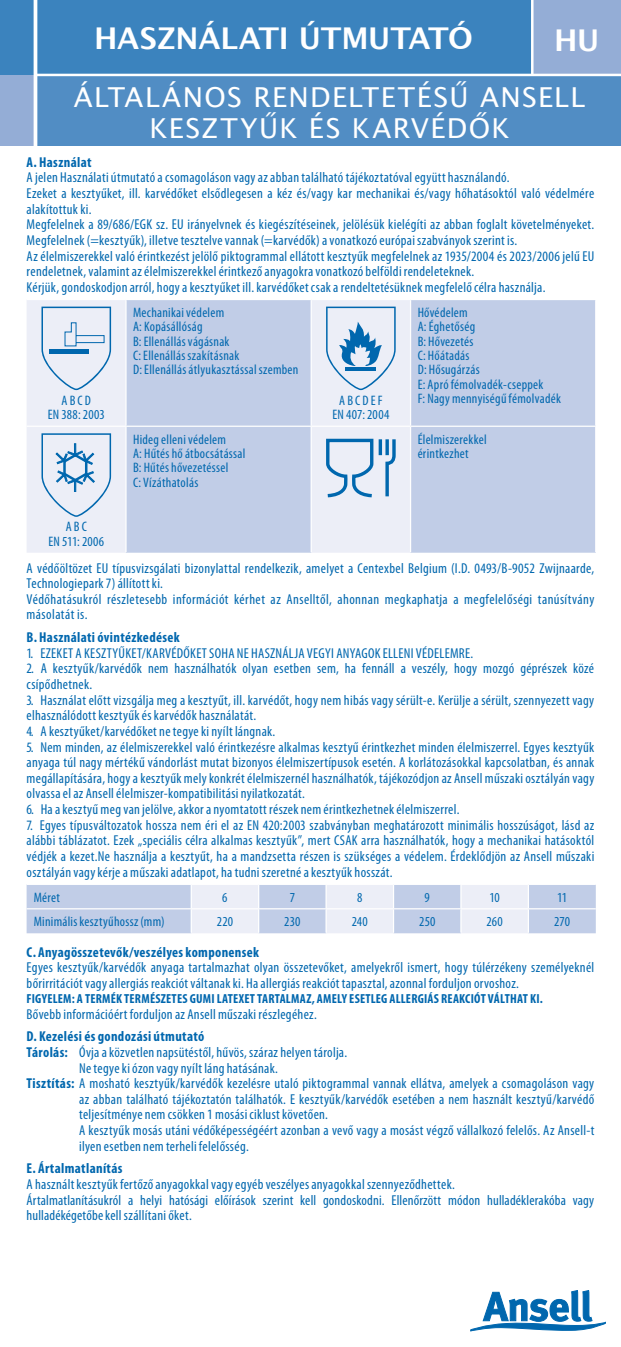
<style>
.page{position:relative;width:621px;height:1347px;background:#fff}
.page>*{position:absolute;margin:0;border:0;box-sizing:border-box;transform-origin:0 0}
.t1{font:700 30px "Lucida Grande";letter-spacing:-.005em;color:#fff}
.t2{font:27.5px/31.2px "Lucida Grande";letter-spacing:.05em;color:#fff;text-align:center}
.t3{font:condensed 14.5px/15.8px "Myriad Pro";letter-spacing:.02em;color:#0067ae}
.t4{font:700 condensed 14.5px "Myriad Pro";letter-spacing:.02em;color:#0067ae}
.t5{font:condensed 13.75px/14.2px "Myriad Pro";letter-spacing:.02em;color:#0067ae}
.t6{font:700 condensed 13px "Myriad Pro";letter-spacing:.02em;color:#0067ae}
.s1{font-weight:700}
</style>
<div class="page">
<div style="left:0;top:0;width:620px;height:146px;background:#94add6"></div>
<div style="left:0;top:0;width:35px;height:75px;background:#3b83be"></div>
<div style="left:35px;top:75px;width:585px;height:71px;background:#518dc4"></div>
<div style="left:35px;top:0;width:496px;height:75px;background:#3b83be"></div>
<hr style="left:34px;top:0;width:3px;height:146px;background:#fff">
<hr style="left:35px;top:74px;width:585px;height:2px;background:#fff">
<hr style="left:530px;top:0;width:3px;height:75px;background:#fff">
<hr style="left:620px;top:0;width:1px;height:146px;background:#94add6">
<div style="left:27px;top:300px;width:98px;height:252px;background:#eceef7"></div>
<svg style="left:126px;top:300px;width:468px;height:252px;background:#c7d1e9"></svg>
<hr style="left:27px;top:425px;width:99px;height:2px;background:#fff">
<hr style="left:126px;top:425px;width:185px;height:2px;background:#fff">
<hr style="left:310px;top:300px;width:1px;height:125px;background:#fff">
<hr style="left:409px;top:300px;width:2px;height:125px;background:#fff">
<hr style="left:311px;top:425px;width:99px;height:2px;background:#fff">
<hr style="left:310px;top:427px;width:1px;height:125px;background:#fff">
<hr style="left:410px;top:425px;width:186px;height:2px;background:#fff">
<hr style="left:409px;top:427px;width:2px;height:125px;background:#fff">
<svg style="left:41px;top:306px;width:70px;height:84px;background:#cedded"></svg>
<svg style="left:326px;top:306px;width:69px;height:84px;background:#b9d0e7"></svg>
<svg style="left:41px;top:433px;width:70px;height:84px;background:#c7d9eb"></svg>
<svg style="left:326px;top:439px;width:69px;height:58px;background:#b2cde5"></svg>
<svg style="left:27px;top:885px;width:568px;height:48px;background:#d1d9ed"></svg>
<hr style="left:27px;top:908px;width:164px;height:1px;background:#fff">
<hr style="left:191px;top:908px;width:67px;height:1px;background:#fff">
<hr style="left:258px;top:908px;width:68px;height:1px;background:#fff">
<hr style="left:326px;top:908px;width:67px;height:1px;background:#fff">
<hr style="left:393px;top:908px;width:67px;height:1px;background:#fff">
<hr style="left:460px;top:908px;width:68px;height:1px;background:#fff">
<hr style="left:528px;top:908px;width:67px;height:1px;background:#fff">
<svg style="left:470px;top:1290px;width:134px;height:40px"></svg>
<h1 class="t1" style="left:94px;top:21px;width:380px">HASZNÁLATI ÚTMUTATÓ</h1>
<h1 class="t1" style="left:553px;top:23px;width:47px">HU</h1>
<h2 class="t2" style="left:74px;top:82px;width:512px">ÁLTALÁNOS RENDELTETÉSŰ ANSELL<br>KESZTYŰK ÉS KARVÉDŐK</h2>
<p class="t4" style="left:27px;top:153px;width:66px">A. Használat</p>
<p class="t3" style="left:27px;top:169px;width:568px">A jelen Használati útmutató a csomagoláson vagy az abban található tájékoztatóval együtt használandó.<br>Ezeket a kesztyűket, ill. karvédőket elsődlegesen a kéz és/vagy kar mechanikai és/vagy hőhatásoktól való védelmére alakítottuk ki.<br>Megfelelnek a 89/686/EGK sz. EU irányelvnek és kiegészítéseinek, jelölésük kielégíti az abban foglalt követelményeket.<br>Megfelelnek (=kesztyűk), illetve tesztelve vannak (=karvédők) a vonatkozó európai szabványok szerint is.<br>Az élelmiszerekkel való érintkezést jelölő piktogrammal ellátott kesztyűk megfelelnek az 1935/2004 és 2023/2006 jelű EU rendeletnek, valamint az élelmiszerekkel érintkező anyagokra vonatkozó belföldi rendeleteknek.<br>Kérjük, gondoskodjon arról, hogy a kesztyűket ill. karvédőket csak a rendeltetésüknek megfelelő célra használja.</p>
<p class="t5" style="left:48px;top:393px;width:58px;text-align:center">A B C D<br>EN 388: 2003</p>
<p class="t5" style="left:48px;top:519px;width:57px;text-align:center">A B C<br>EN 511: 2006</p>
<p class="t5" style="left:133px;top:305px;width:167px">Mechanikai védelem<br>A: Kopásállóság<br>B: Ellenállás vágásnak<br>C: Ellenállás szakításnak<br>D: Ellenállás átlyukasztással szemben</p>
<p class="t5" style="left:332px;top:393px;width:58px;text-align:center">A B C D E F<br>EN 407: 2004</p>
<p class="t5" style="left:417px;top:305px;width:145px">Hővédelem<br>A: Éghetőség<br>B: Hővezetés<br>C: Hőátadás<br>D: Hősugárzás<br>E: Apró fémolvadék-cseppek<br>F: Nagy mennyiségű fémolvadék</p>
<p class="t5" style="left:133px;top:432px;width:114px">Hideg elleni védelem<br>A: Hűtés hő átbocsátással<br>B: Hűtés hővezetéssel<br>C: Vízáthatolás</p>
<p class="t5" style="left:417px;top:432px;width:70px">Élelmiszerekkel érintkezhet</p>
<p class="t3" style="left:27px;top:559px;width:568px">A védőöltözet EU típusvizsgálati bizonylattal rendelkezik, amelyet a Centexbel Belgium (I.D. 0493/B-9052 Zwijnaarde, Technologiepark 7) állított ki.<br>Védőhatásukról részletesebb információt kérhet az Anselltől, ahonnan megkaphatja a megfelelőségi tanúsítvány másolatát is.</p>
<p class="t4" style="left:27px;top:628px;width:155px">B. Használati óvintézkedések</p>
<p class="t3" style="left:27px;top:645px;width:447px">1. EZEKET A KESZTYŰKET/KARVÉDŐKET SOHA NE HASZNÁLJA VEGYI ANYAGOK ELLENI VÉDELEMRE.</p>
<p class="t3" style="left:27px;top:660px;width:568px">2. A kesztyűk/karvédők nem használhatók olyan esetben sem, ha fennáll a veszély, hogy mozgó géprészek közé csípődhetnek.</p>
<p class="t3" style="left:27px;top:692px;width:568px">3. Használat előtt vizsgálja meg a kesztyűt, ill. karvédőt, hogy nem hibás vagy sérült-e. Kerülje a sérült, szennyezett vagy elhasználódott kesztyűk és karvédők használatát.</p>
<p class="t3" style="left:27px;top:723px;width:250px">4. A kesztyűket/karvédőket ne tegye ki nyílt lángnak.</p>
<p class="t3" style="left:27px;top:738px;width:568px;text-align:justify">5. Nem minden, az élelmiszerekkel való érintkezésre alkalmas kesztyű érintkezhet minden élelmiszerrel. Egyes kesztyűk anyaga túl nagy mértékű vándorlást mutat bizonyos élelmiszertípusok esetén. A korlátozásokkal kapcsolatban, és annak megállapítására, hogy a kesztyűk mely konkrét élelmiszernél használhatók, tájékozódjon az Ansell műszaki osztályán vagy olvassa el az Ansell élelmiszer-kompatibilitási nyilatkozatát.</p>
<p class="t3" style="left:27px;top:801px;width:434px">6. Ha a kesztyű meg van jelölve, akkor a nyomtatott részek nem érintkezhetnek élelmiszerrel.</p>
<p class="t3" style="left:27px;top:817px;width:568px;text-align:justify">7. Egyes típusváltozatok hossza nem éri el az EN 420:2003 szabványban meghatározott minimális hosszúságot, lásd az alábbi táblázatot. Ezek „speciális célra alkalmas kesztyűk”, mert CSAK arra használhatók, hogy a mechanikai hatásoktól védjék a kezet.Ne használja a kesztyűt, ha a mandzsetta részen is szükséges a védelem. Érdeklődjön az Ansell műszaki osztályán vagy kérje a műszaki adatlapot, ha tudni szeretné a kesztyűk hosszát.</p>
<p class="t5" style="left:34px;top:890px;width:28px">Méret</p>
<p class="t5" style="left:222px;top:890px;width:7px">6</p>
<p class="t5" style="left:289px;top:890px;width:7px">7</p>
<p class="t5" style="left:357px;top:890px;width:7px">8</p>
<p class="t5" style="left:424px;top:890px;width:7px">9</p>
<p class="t5" style="left:489px;top:890px;width:12px">10</p>
<p class="t5" style="left:556px;top:890px;width:12px">11</p>
<p class="t5" style="left:34px;top:914px;width:132px">Minimális kesztyűhossz (mm)</p>
<p class="t5" style="left:216px;top:914px;width:18px">220</p>
<p class="t5" style="left:284px;top:914px;width:18px">230</p>
<p class="t5" style="left:351px;top:914px;width:18px">240</p>
<p class="t5" style="left:418px;top:914px;width:18px">250</p>
<p class="t5" style="left:486px;top:914px;width:18px">260</p>
<p class="t5" style="left:553px;top:914px;width:18px">270</p>
<p class="t4" style="left:27px;top:942px;width:234px">C. Anyagösszetevők/veszélyes komponensek</p>
<p class="t3" style="left:27px;top:959px;width:568px">Egyes kesztyűk/karvédők anyaga tartalmazhat olyan összetevőket, amelyekről ismert, hogy túlérzékeny személyeknél bőrirritációt vagy allergiás reakciót váltanak ki. Ha allergiás reakciót tapasztal, azonnal forduljon orvoshoz.</p>
<p class="t6" style="left:27px;top:990px;width:237px">Figyelem: A termék természetes gumi latexet tarta</p>
<p class="t6" style="left:286px;top:990px;width:258px">lmaz, amely esetleg allergiás reakciót válthat ki.</p>
<p class="t3" style="left:27px;top:1005px;width:291px">Bővebb információért forduljon az Ansell műszaki részlegéhez.</p>
<p class="t4" style="left:27px;top:1027px;width:179px">D. Kezelési és gondozási útmutató</p>
<p class="t3" style="left:27px;top:1044px;width:322px"><span class="s1">Tárolás:</span> Óvja a közvetlen napsütéstől, hűvös, száraz helyen tárolja.</p>
<p class="t3" style="left:79px;top:1059px;width:200px">Ne tegye ki ózon vagy nyílt láng hatásának.</p>
<p class="t3" style="left:27px;top:1075px;width:568px"><span class="s1">Tisztítás:</span> A mosható kesztyűk/karvédők kezelésre utaló piktogrammal vannak ellátva, amelyek a csomagoláson vagy</p>
<p class="t3" style="left:79px;top:1091px;width:516px">az abban található tájékoztatón találhatók. E kesztyűk/karvédők esetében a nem használt kesztyű/karvédő</p>
<p class="t3" style="left:79px;top:1106px;width:250px">teljesítménye nem csökken 1 mosási ciklust követően.</p>
<p class="t3" style="left:79px;top:1122px;width:516px">A kesztyűk mosás utáni védőképességéért azonban a vevő vagy a mosást végző vállalkozó felelős. Az Ansell-t</p>
<p class="t3" style="left:79px;top:1137px;width:171px">ilyen esetben nem terheli felelősség.</p>
<p class="t4" style="left:27px;top:1159px;width:97px">E. Ártalmatlanítás</p>
<p class="t3" style="left:27px;top:1176px;width:568px">A használt kesztyűk fertőző anyagokkal vagy egyéb veszélyes anyagokkal szennyeződhettek.<br>Ártalmatlanításukról a helyi hatósági előírások szerint kell gondoskodni. Ellenőrzött módon hulladéklerakóba vagy hulladékégetőbe kell szállítani őket.</p>
</div>
